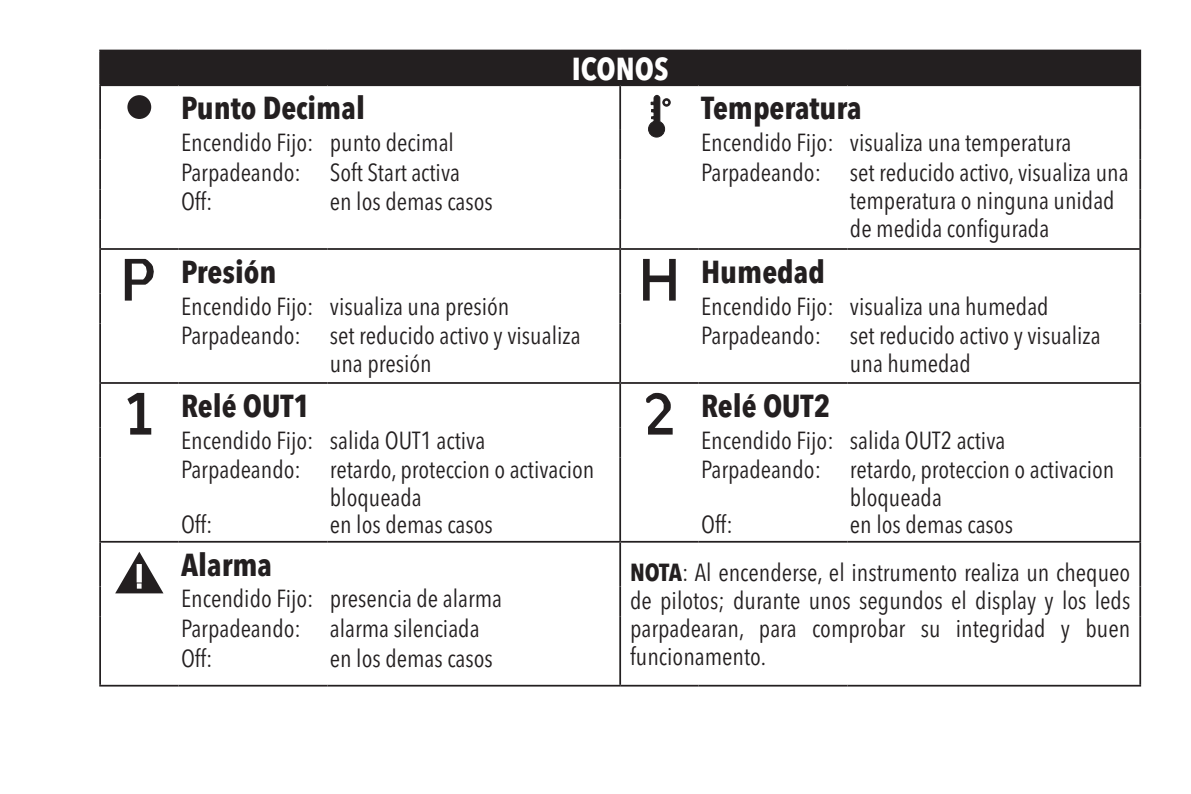
<style>
.page{position:relative;width:1191px;height:794px;background:#fff}
.page>*{position:absolute;margin:0;border:0;box-sizing:border-box;transform-origin:0 0}
.t1{font:700 condensed 31.5px "Avenir Next LT Pro";color:#231f20}
.t2{font:700 condensed 31.5px "Avenir Next LT Pro";color:#fff}
.t3{font:condensed 24.5px/28px "Avenir Next LT Pro";color:#231f20}
.s1{font-weight:700}
</style>
<div class="page">
<div style="left:100px;top:50px;width:1040px;height:35px;background:#231f20"></div>
<hr style="left:99px;top:50px;width:79px;height:1px;background:#231f20">
<hr style="left:99px;top:51px;width:2px;height:33px;background:#231f20">
<hr style="left:847px;top:50px;width:294px;height:1px;background:#231f20">
<hr style="left:1139px;top:51px;width:2px;height:33px;background:#231f20">
<hr style="left:99px;top:84px;width:79px;height:2px;background:#231f20">
<hr style="left:99px;top:86px;width:2px;height:44px;background:#231f20">
<hr style="left:178px;top:84px;width:149px;height:2px;background:#231f20">
<hr style="left:327px;top:84px;width:293px;height:2px;background:#231f20">
<hr style="left:620px;top:84px;width:78px;height:2px;background:#231f20">
<hr style="left:619px;top:86px;width:2px;height:44px;background:#231f20">
<hr style="left:698px;top:84px;width:149px;height:2px;background:#231f20">
<hr style="left:847px;top:84px;width:294px;height:2px;background:#231f20">
<hr style="left:1139px;top:86px;width:2px;height:44px;background:#231f20">
<hr style="left:99px;top:130px;width:2px;height:30px;background:#231f20">
<hr style="left:619px;top:130px;width:2px;height:30px;background:#231f20">
<hr style="left:1139px;top:130px;width:2px;height:30px;background:#231f20">
<hr style="left:99px;top:160px;width:2px;height:29px;background:#231f20">
<hr style="left:619px;top:160px;width:2px;height:29px;background:#231f20">
<hr style="left:1139px;top:160px;width:2px;height:29px;background:#231f20">
<hr style="left:99px;top:189px;width:2px;height:30px;background:#231f20">
<hr style="left:619px;top:189px;width:2px;height:30px;background:#231f20">
<hr style="left:1139px;top:189px;width:2px;height:30px;background:#231f20">
<hr style="left:99px;top:219px;width:2px;height:29px;background:#231f20">
<hr style="left:619px;top:219px;width:2px;height:29px;background:#231f20">
<hr style="left:1139px;top:219px;width:2px;height:29px;background:#231f20">
<hr style="left:99px;top:248px;width:79px;height:2px;background:#231f20">
<hr style="left:99px;top:250px;width:2px;height:44px;background:#231f20">
<hr style="left:178px;top:248px;width:149px;height:2px;background:#231f20">
<hr style="left:327px;top:248px;width:293px;height:2px;background:#231f20">
<hr style="left:620px;top:248px;width:78px;height:2px;background:#231f20">
<hr style="left:619px;top:250px;width:2px;height:44px;background:#231f20">
<hr style="left:698px;top:248px;width:149px;height:2px;background:#231f20">
<hr style="left:847px;top:248px;width:294px;height:2px;background:#231f20">
<hr style="left:1139px;top:250px;width:2px;height:44px;background:#231f20">
<hr style="left:99px;top:294px;width:2px;height:29px;background:#231f20">
<hr style="left:619px;top:294px;width:2px;height:29px;background:#231f20">
<hr style="left:1139px;top:294px;width:2px;height:29px;background:#231f20">
<hr style="left:99px;top:323px;width:2px;height:59px;background:#231f20">
<hr style="left:619px;top:323px;width:2px;height:59px;background:#231f20">
<hr style="left:1139px;top:323px;width:2px;height:59px;background:#231f20">
<hr style="left:99px;top:382px;width:79px;height:2px;background:#231f20">
<hr style="left:99px;top:384px;width:2px;height:43px;background:#231f20">
<hr style="left:178px;top:382px;width:149px;height:2px;background:#231f20">
<hr style="left:327px;top:382px;width:293px;height:2px;background:#231f20">
<hr style="left:620px;top:382px;width:78px;height:2px;background:#231f20">
<hr style="left:619px;top:384px;width:2px;height:43px;background:#231f20">
<hr style="left:698px;top:382px;width:149px;height:2px;background:#231f20">
<hr style="left:847px;top:382px;width:294px;height:2px;background:#231f20">
<hr style="left:1139px;top:384px;width:2px;height:43px;background:#231f20">
<hr style="left:99px;top:427px;width:2px;height:30px;background:#231f20">
<hr style="left:619px;top:427px;width:2px;height:30px;background:#231f20">
<hr style="left:1139px;top:427px;width:2px;height:30px;background:#231f20">
<hr style="left:99px;top:457px;width:2px;height:55px;background:#231f20">
<hr style="left:619px;top:457px;width:2px;height:55px;background:#231f20">
<hr style="left:1139px;top:457px;width:2px;height:55px;background:#231f20">
<hr style="left:99px;top:512px;width:2px;height:29px;background:#231f20">
<hr style="left:619px;top:512px;width:2px;height:29px;background:#231f20">
<hr style="left:1139px;top:512px;width:2px;height:29px;background:#231f20">
<hr style="left:99px;top:541px;width:79px;height:1px;background:#231f20">
<hr style="left:99px;top:542px;width:2px;height:44px;background:#231f20">
<hr style="left:178px;top:541px;width:149px;height:1px;background:#231f20">
<hr style="left:327px;top:541px;width:293px;height:1px;background:#231f20">
<hr style="left:620px;top:541px;width:78px;height:1px;background:#231f20">
<hr style="left:619px;top:542px;width:2px;height:44px;background:#231f20">
<hr style="left:698px;top:541px;width:149px;height:1px;background:#231f20">
<hr style="left:847px;top:541px;width:294px;height:1px;background:#231f20">
<hr style="left:1139px;top:542px;width:2px;height:44px;background:#231f20">
<hr style="left:99px;top:586px;width:2px;height:30px;background:#231f20">
<hr style="left:619px;top:586px;width:2px;height:30px;background:#231f20">
<hr style="left:1139px;top:586px;width:2px;height:30px;background:#231f20">
<hr style="left:99px;top:616px;width:2px;height:30px;background:#231f20">
<hr style="left:619px;top:616px;width:2px;height:30px;background:#231f20">
<hr style="left:1139px;top:616px;width:2px;height:30px;background:#231f20">
<hr style="left:99px;top:646px;width:2px;height:39px;background:#231f20">
<hr style="left:619px;top:646px;width:2px;height:39px;background:#231f20">
<hr style="left:1139px;top:646px;width:2px;height:39px;background:#231f20">
<hr style="left:99px;top:685px;width:79px;height:1px;background:#231f20">
<hr style="left:178px;top:685px;width:149px;height:1px;background:#231f20">
<hr style="left:327px;top:685px;width:293px;height:1px;background:#231f20">
<hr style="left:620px;top:685px;width:78px;height:1px;background:#231f20">
<hr style="left:698px;top:685px;width:149px;height:1px;background:#231f20">
<hr style="left:847px;top:685px;width:294px;height:1px;background:#231f20">
<div style="left:127px;top:95px;width:24px;height:24px;background:#231f20;border-radius:50%"></div>
<div style="left:662px;top:98px;width:8px;height:8px;border:1px solid #231f20;border-radius:50%"></div>
<svg style="left:648px;top:95px;width:21px;height:43px"></svg>
<svg style="left:125px;top:259px;width:29px;height:41px"></svg>
<svg style="left:643px;top:259px;width:32px;height:41px"></svg>
<svg style="left:127px;top:393px;width:24px;height:41px"></svg>
<svg style="left:646px;top:393px;width:26px;height:41px"></svg>
<svg style="left:115px;top:552px;width:48px;height:41px"></svg>
<p class="t2" style="left:572px;top:49px;width:98px">ICONOS</p>
<p class="t1" style="left:181px;top:89px;width:185px">Punto Decimal</p>
<p class="t1" style="left:701px;top:89px;width:162px">Temperatura</p>
<p class="t3" style="left:181px;top:128px;width:134px">Encendido Fijo:</p>
<p class="t3" style="left:330px;top:128px;width:126px">punto decimal</p>
<p class="t3" style="left:701px;top:128px;width:134px">Encendido Fijo:</p>
<p class="t3" style="left:850px;top:128px;width:223px">visualiza una temperatura</p>
<p class="t3" style="left:181px;top:158px;width:121px">Parpadeando:</p>
<p class="t3" style="left:330px;top:158px;width:132px">Soft Start activa</p>
<p class="t3" style="left:701px;top:158px;width:121px">Parpadeando:</p>
<p class="t3" style="left:850px;top:158px;width:280px">set reducido activo, visualiza una temperatura o ninguna unidad de medida configurada</p>
<p class="t3" style="left:181px;top:188px;width:33px">Off:</p>
<p class="t3" style="left:330px;top:188px;width:165px">en los demas casos</p>
<p class="t1" style="left:181px;top:253px;width:97px">Presión</p>
<p class="t1" style="left:701px;top:253px;width:126px">Humedad</p>
<p class="t3" style="left:181px;top:292px;width:134px">Encendido Fijo:</p>
<p class="t3" style="left:330px;top:292px;width:181px">visualiza una presión</p>
<p class="t3" style="left:701px;top:292px;width:134px">Encendido Fijo:</p>
<p class="t3" style="left:850px;top:292px;width:200px">visualiza una humedad</p>
<p class="t3" style="left:181px;top:322px;width:121px">Parpadeando:</p>
<p class="t3" style="left:330px;top:322px;width:252px">set reducido activo y visualiza una presión</p>
<p class="t3" style="left:701px;top:322px;width:121px">Parpadeando:</p>
<p class="t3" style="left:850px;top:322px;width:252px">set reducido activo y visualiza una humedad</p>
<p class="t1" style="left:181px;top:387px;width:131px">Relé OUT1</p>
<p class="t1" style="left:701px;top:387px;width:131px">Relé OUT2</p>
<p class="t3" style="left:181px;top:426px;width:134px">Encendido Fijo:</p>
<p class="t3" style="left:330px;top:426px;width:157px">salida OUT1 activa</p>
<p class="t3" style="left:701px;top:426px;width:134px">Encendido Fijo:</p>
<p class="t3" style="left:850px;top:426px;width:157px">salida OUT2 activa</p>
<p class="t3" style="left:181px;top:456px;width:121px">Parpadeando:</p>
<p class="t3" style="left:330px;top:456px;width:266px">retardo, proteccion o activacion bloqueada</p>
<p class="t3" style="left:701px;top:456px;width:121px">Parpadeando:</p>
<p class="t3" style="left:850px;top:456px;width:266px">retardo, proteccion o activacion bloqueada</p>
<p class="t3" style="left:181px;top:510px;width:33px">Off:</p>
<p class="t3" style="left:330px;top:510px;width:165px">en los demas casos</p>
<p class="t3" style="left:701px;top:510px;width:33px">Off:</p>
<p class="t3" style="left:850px;top:510px;width:165px">en los demas casos</p>
<p class="t1" style="left:181px;top:545px;width:93px">Alarma</p>
<p class="t3" style="left:630px;top:558px;width:502px;text-align:justify"><span class="s1">NOTA</span>: Al encenderse, el instrumento realiza un chequeo de pilotos; durante unos segundos el display y los leds parpadearan, para comprobar su integridad y buen funcionamento.</p>
<p class="t3" style="left:181px;top:585px;width:134px">Encendido Fijo:</p>
<p class="t3" style="left:330px;top:585px;width:174px">presencia de alarma</p>
<p class="t3" style="left:181px;top:614px;width:121px">Parpadeando:</p>
<p class="t3" style="left:330px;top:614px;width:151px">alarma silenciada</p>
<p class="t3" style="left:181px;top:644px;width:33px">Off:</p>
<p class="t3" style="left:330px;top:644px;width:165px">en los demas casos</p>
</div>
